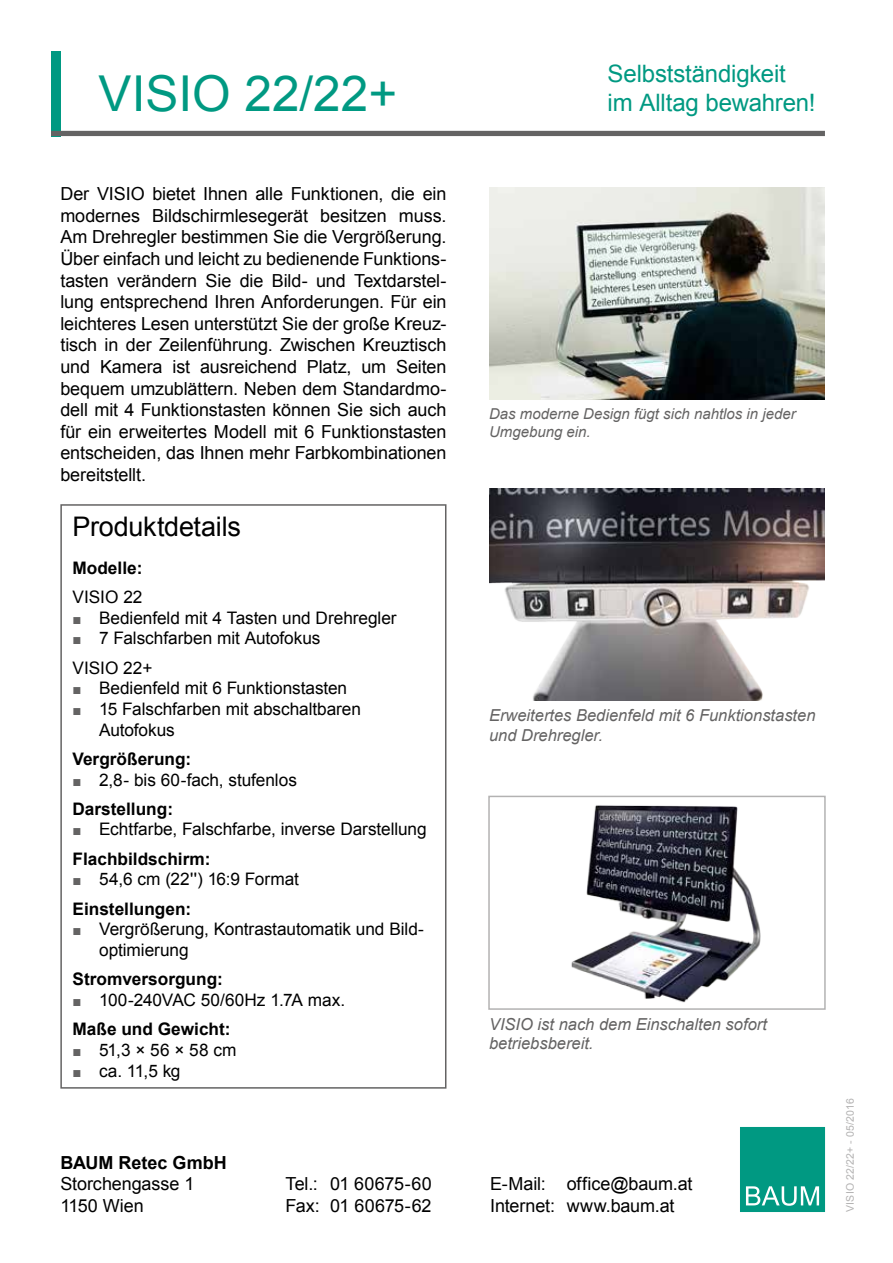
<style>
.page{position:relative;width:893px;height:1263px;background:#fff}
.page>*{position:absolute;margin:0;border:0;box-sizing:border-box;transform-origin:0 0}
.t1{font:49.5px "Arial";color:#009982}
.t2{font:27px "Arial";letter-spacing:-.01em;color:#000}
.t3{font:24px/28.8px "Arial";letter-spacing:-.01em;color:#009982}
.t4{font:18px/21.6px "Arial";letter-spacing:-.005em;color:#000}
.t5{font:700 18px "Arial";color:#000}
.t6{font:17.25px/29.2px "Arial";letter-spacing:-.005em;color:#000}
.t7{font:700 17.25px "Arial";color:#000}
.t8{font:italic 16.5px/19.8px "Arial";color:#646363}
.t9{font:italic 15px/18px "Arial";color:#646363}
.t10{font:10.5px "Arial";letter-spacing:.02em;color:#b3b2b2}
.s1{font-size:15px;color:#646363}
.s2{font-weight:700}
</style>
<div class="page">
<div style="left:51px;top:51px;width:9px;height:85px;background:#009982"></div>
<div style="left:51px;top:131px;width:774px;height:5px;background:#646363"></div>
<div style="left:740px;top:1127px;width:84px;height:84px;background:#009982"></div>
<div style="left:740px;top:1127px;width:85px;height:85px;border:1px solid #009982"></div>
<svg style="left:746px;top:1186px;width:73px;height:20px"></svg>
<div style="left:60px;top:504px;width:386px;height:585px;border:2px solid #646363"></div>
<img style="left:489px;top:187px;width:336px;height:213px">
<img style="left:489px;top:488px;width:336px;height:213px">
<img style="left:571px;top:805px;width:190px;height:198px">
<div style="left:488px;top:796px;width:338px;height:214px;border:2px solid #b3b2b2"></div>
<h1 class="t1" style="left:99px;top:61px;width:300px">VISIO 22/22+</h1>
<p class="t4" style="left:60px;top:183px;width:388px;text-align:justify">Der VISIO bietet Ihnen alle Funktionen, die ein modernes Bildschirmlesegerät besitzen muss.<br>Am Drehregler bestimmen Sie die Vergrößerung.<br>Über einfach und leicht zu bedienende Funktions&shy;tasten verändern Sie die Bild- und Textdarstel&shy;lung entsprechend Ihren Anforderungen. Für ein leichteres Lesen unterstützt Sie der große Kreuz&shy;tisch in der Zeilenführung. Zwischen Kreuztisch und Kamera ist ausreichend Platz, um Seiten bequem umzublättern. Neben dem Standardmo&shy;dell mit 4 Funktionstasten können Sie sich auch für ein erweitertes Modell mit 6 Funktionstasten entscheiden, das Ihnen mehr Farbkombinationen bereitstellt.</p>
<h2 class="t2" style="left:73px;top:509px;width:170px">Produktdetails</h2>
<p class="t7" style="left:73px;top:556px;width:71px">Modelle:</p>
<p class="t6" style="left:73px;top:582px;width:72px">VISIO 22</p>
<p class="t6" style="left:73px;top:603px;width:326px"><span class="s1">■</span> Bedienfeld mit 4 Tasten und Drehregler</p>
<p class="t6" style="left:73px;top:624px;width:249px"><span class="s1">■</span> 7 Falschfarben mit Autofokus<br>VISIO 22+</p>
<p class="t6" style="left:73px;top:674px;width:276px"><span class="s1">■</span> Bedienfeld mit 6 Funktionstasten</p>
<p class="t6" style="left:99px;top:699px;width:263px;line-height:20.7px;text-indent:-27px"><span class="s1">■</span> 15 Falschfarben mit abschaltbaren<br>Autofokus</p>
<p class="t7" style="left:73px;top:747px;width:120px">Vergrößerung:</p>
<p class="t6" style="left:73px;top:765px;width:226px"><span class="s1">■</span> 2,8- bis 60-fach, stufenlos<br><span class="s2">Darstellung:</span></p>
<p class="t6" style="left:73px;top:815px;width:356px"><span class="s1">■</span> Echtfarbe, Falschfarbe, inverse Darstellung<br><span class="s2">Flachbildschirm:</span></p>
<p class="t6" style="left:73px;top:865px;width:228px"><span class="s1">■</span> 54,6 cm (22'') 16:9 Format<br><span class="s2">Einstellungen:</span></p>
<p class="t6" style="left:99px;top:919px;width:326px;line-height:20.7px;text-indent:-27px"><span class="s1">■</span> Vergrößerung, Kontrastautomatik und Bild&shy;optimierung</p>
<p class="t7" style="left:73px;top:968px;width:152px">Stromversorgung:</p>
<p class="t6" style="left:73px;top:985px;width:274px"><span class="s1">■</span> 100-240VAC 50/60Hz 1.7A max.<br><span class="s2">Maße und Gewicht:</span></p>
<p class="t6" style="left:73px;top:1035px;width:165px"><span class="s1">■</span> 51,3 × 56 × 58 cm</p>
<p class="t6" style="left:73px;top:1056px;width:110px"><span class="s1">■</span> ca. 11,5 kg</p>
<h3 class="t3" style="left:608px;top:59px;width:209px">Selbstständigkeit im Alltag bewahren!</h3>
<p class="t9" style="left:489px;top:405px;width:308px">Das moderne Design fügt sich nahtlos in jeder<br>Umgebung ein.</p>
<p class="t8" style="left:489px;top:706px;width:328px">Erweitertes Bedienfeld mit 6 Funktionstasten und Drehregler.</p>
<p class="t8" style="left:489px;top:1014px;width:279px">VISIO ist nach dem Einschalten sofort betriebsbereit.</p>
<p class="t5" style="left:60px;top:1150px;width:168px">BAUM Retec GmbH</p>
<p class="t4" style="left:60px;top:1173px;width:136px">Storchengasse 1<br>1150 Wien</p>
<p class="t4" style="left:285px;top:1173px;width:148px">Tel.: 01 60675-60<br>Fax: 01 60675-62</p>
<p class="t4" style="left:490px;top:1173px;width:204px">E-Mail: office@baum.at<br>Internet: www.baum.at</p>
<p class="t10" style="left:843px;top:1212px;width:115px;rotate:-90deg">VISIO 22/22+ - 05/2016</p>
</div>
